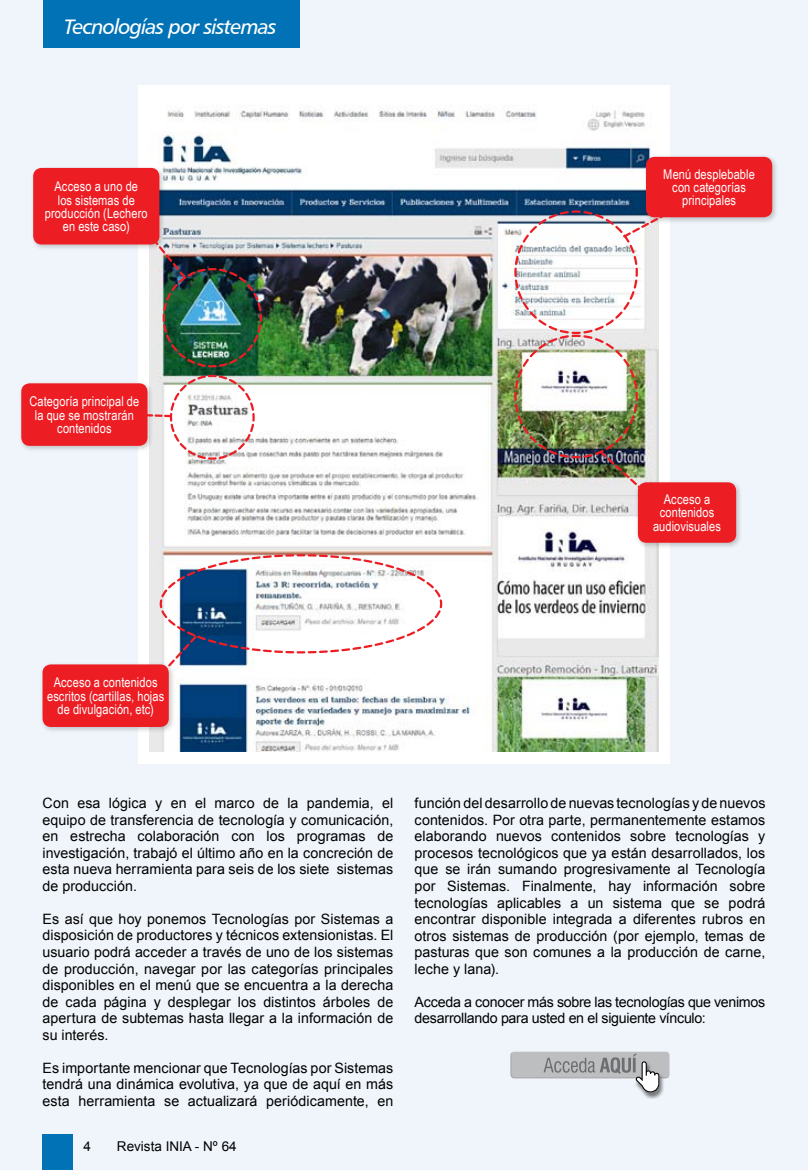
<style>
.page{position:relative;width:808px;height:1170px;background:#fff}
.page>*{position:absolute;margin:0;border:0;box-sizing:border-box;transform-origin:0 0}
.t1{font:21px "Humanist 777 BT Italic B";letter-spacing:-.05em;color:#fff}
.t2{font:14.25px/16.5px "Arial";letter-spacing:.005em;color:#000;text-align:justify}
.t3{font:14.25px/16.5px "Arial";letter-spacing:-.02em;color:#000}
.t4{font:13.5px/13.2px "Arial Narrow";letter-spacing:.005em;color:#fff;text-align:center}
.t5{font:13.5px "Arial";color:#000}
</style>
<div class="page">
<div style="left:0;top:0;width:808px;height:1169px;background:#f0f5fb"></div>
<div style="left:138px;top:85px;width:532px;height:678px;background:#fff"></div>
<img style="left:149px;top:105px;width:509px;height:646px">
<div style="left:30px;top:165px;width:136px;height:85px;background:#000;opacity:.2"></div>
<div style="left:33px;top:168px;width:126px;height:76px;background:#ed1d24;border-radius:9px"></div>
<div style="left:643px;top:154px;width:135px;height:69px;background:#000;opacity:.2"></div>
<div style="left:646px;top:157px;width:126px;height:60px;background:#ed1d24;border-radius:9px"></div>
<div style="left:635px;top:479px;width:107px;height:70px;background:#000;opacity:.2"></div>
<div style="left:638px;top:482px;width:98px;height:60px;background:#ed1d24;border-radius:9px"></div>
<div style="left:18px;top:380px;width:136px;height:72px;background:#000;opacity:.2"></div>
<div style="left:21px;top:383px;width:127px;height:63px;background:#ed1d24;border-radius:9px"></div>
<div style="left:39px;top:661px;width:136px;height:72px;background:#000;opacity:.2"></div>
<div style="left:43px;top:664px;width:126px;height:63px;background:#ed1d24;border-radius:9px"></div>
<img style="left:144px;top:236px;width:119px;height:225px">
<svg style="left:159px;top:553px;width:284px;height:123px"></svg>
<img style="left:513px;top:209px;width:156px;height:285px">
<div style="left:43px;top:0;width:257px;height:47px;background:#0072b5"></div>
<div style="left:43px;top:1134px;width:30px;height:35px;background:#0072b5"></div>
<div style="left:634px;top:1061px;width:30px;height:37px;background:#000;opacity:.5"></div>
<svg style="left:510px;top:1051px;width:158px;height:41px"></svg>
<h1 class="t1" style="left:64px;top:13px;width:214px">Tecnologías por sistemas</h1>
<p class="t4" style="left:45px;top:179px;width:104px">Acceso a uno de<br>los sistemas de producción (Lechero en este caso)</p>
<p class="t4" style="left:663px;top:167px;width:93px">Menú desplebable con categorías principales</p>
<p class="t4" style="left:29px;top:394px;width:111px">Categoría principal de la que se mostrarán contenidos</p>
<p class="t4" style="left:653px;top:492px;width:69px">Acceso a contenidos audiovisuales</p>
<p class="t4" style="left:47px;top:675px;width:119px">Acceso a contenidos escritos (cartillas, hojas de divulgación, etc)</p>
<p class="t2" style="left:43px;top:795px;width:352px">Con esa lógica y en el marco de la pandemia, el equipo de transferencia de tecnología y comunicación, en estrecha colaboración con los programas de investigación, trabajó el último año en la concreción de esta nueva herramienta para seis de los siete sistemas de producción.</p>
<p class="t2" style="left:43px;top:910px;width:352px">Es así que hoy ponemos Tecnologías por Sistemas a disposición de productores y técnicos extensionistas. El usuario podrá acceder a través de uno de los sistemas de producción, navegar por las categorías principales disponibles en el menú que se encuentra a la derecha de cada página y desplegar los distintos árboles de apertura de subtemas hasta llegar a la información de su interés.</p>
<p class="t2" style="left:43px;top:1059px;width:352px">Es importante mencionar que Tecnologías por Sistemas tendrá una dinámica evolutiva, ya que de aquí en más esta herramienta se actualizará periódicamente, en</p>
<p class="t5" style="left:84px;top:1137px;width:9px">4</p>
<p class="t5" style="left:117px;top:1137px;width:121px">Revista INIA - Nº 64</p>
<p class="t2" style="left:415px;top:795px;width:352px">función del desarrollo de nuevas tecnologías y de nuevos contenidos. Por otra parte, permanentemente estamos elaborando nuevos contenidos sobre tecnologías y procesos tecnológicos que ya están desarrollados, los que se irán sumando progresivamente al Tecnología por Sistemas. Finalmente, hay información sobre tecnologías aplicables a un sistema que se podrá encontrar disponible integrada a diferentes rubros en otros sistemas de producción (por ejemplo, temas de pasturas que son comunes a la producción de carne, leche y lana).</p>
<p class="t3" style="left:415px;top:993px;width:352px">Acceda a conocer más sobre las tecnologías que venimos desarrollando para usted en el siguiente vínculo:</p>
</div>
